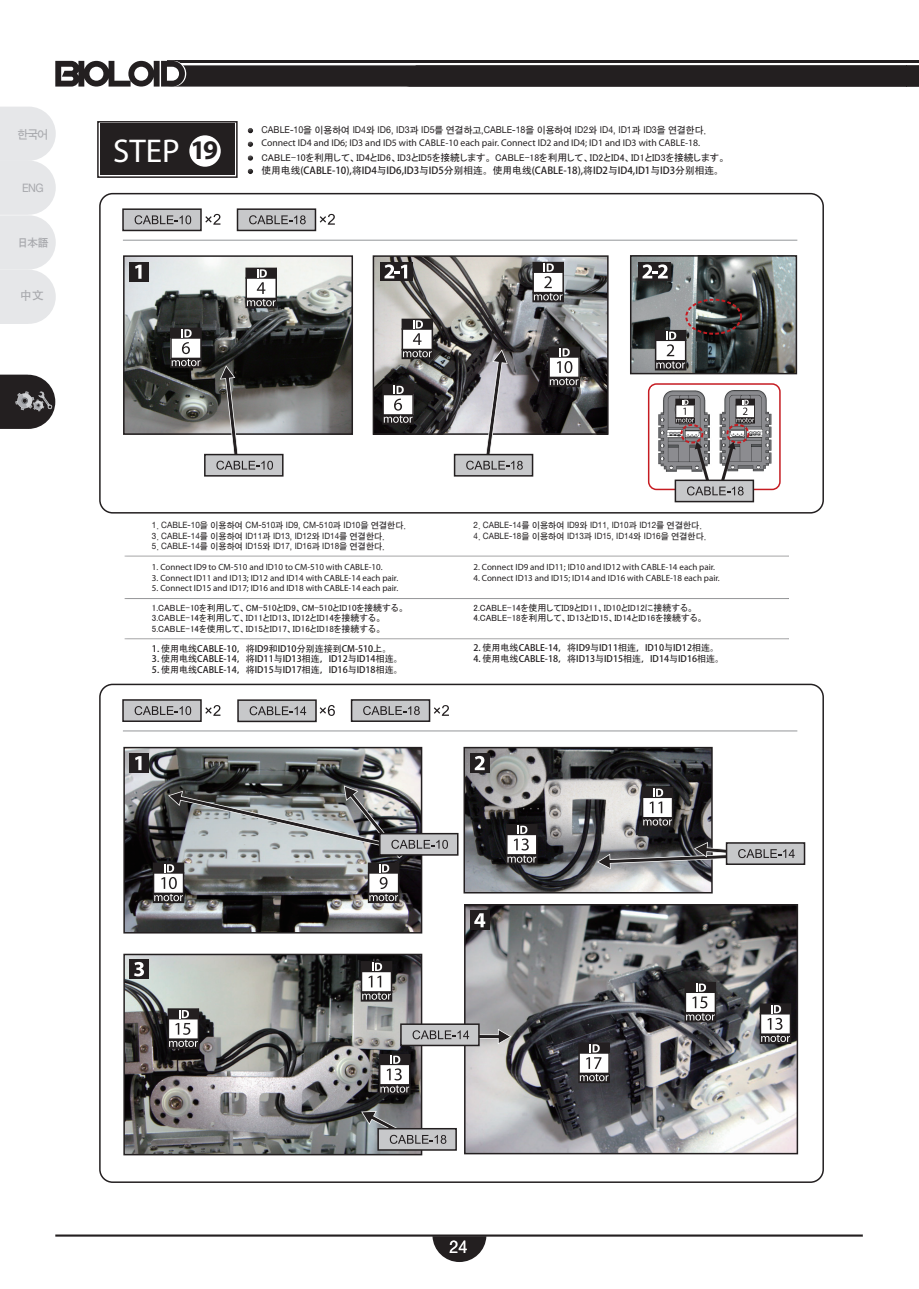
<style>
.page{position:relative;width:919px;height:1289px;background:#fff}
.page>*{position:absolute;margin:0;border:0;box-sizing:border-box;transform-origin:0 0}
.t1{font:33px "Myriad Pro";color:#fff}
.t2{font:18px "Sand Tg";color:#fff}
.t3{font:12px "Sand Tg";letter-spacing:-.05em;color:#a8a9ad}
.t4{font:12px "Adobe Heiti Std";color:#a8a9ad}
.t5{font:9.75px "Myriad Pro";color:#231f20}
.t6{font:9.75px "MS P Gothic";color:#231f20}
.t7{font:9.75px "Adobe Heiti Std";color:#231f20}
.t8{font:9.75px "Sand Tg";color:#231f20}
.t9{font:9px "Myriad Pro";color:#231f20}
.t10{font:9px/10.5px "MS P Gothic";color:#231f20}
.t11{font:9px "Sand Tg";color:#231f20}
.t12{font:9px "Adobe Heiti Std";color:#231f20}
.s1{font-weight:700;font-size:27px;color:#231f20}
</style>
<div class="page">
<svg style="left:55px;top:1234px;width:807px;height:27px"></svg>
<svg style="left:55px;top:61px;width:863px;height:26px;background:#403d3e"></svg>
<img style="left:126px;top:258px;width:224px;height:174px">
<div style="left:123px;top:255px;width:230px;height:180px;border:2px solid #231f20"></div>
<img style="left:375px;top:258px;width:230px;height:174px">
<div style="left:372px;top:255px;width:236px;height:180px;border:2px solid #231f20"></div>
<div style="left:100px;top:124px;width:135px;height:51px;background:#231f20"></div>
<div style="left:97px;top:121px;width:140px;height:57px;border:2px solid #231f20"></div>
<div style="left:189px;top:135px;width:32px;height:32px;background:#fff;border-radius:50%"></div>
<div style="left:99px;top:193px;width:724px;height:320px;border:2px solid #231f20;border-radius:13px"></div>
<hr style="left:123px;top:240px;width:674px;height:1px;background:#939598">
<div style="left:130px;top:262px;width:19px;height:19px;background:#231f20"></div>
<svg style="left:135px;top:265px;width:6px;height:14px"></svg>
<img style="left:126px;top:749px;width:293px;height:181px">
<div style="left:123px;top:746px;width:299px;height:187px;border:2px solid #231f20"></div>
<img style="left:466px;top:749px;width:243px;height:141px">
<div style="left:463px;top:746px;width:249px;height:147px;border:2px solid #231f20"></div>
<img style="left:126px;top:956px;width:293px;height:196px">
<div style="left:123px;top:953px;width:299px;height:202px;border:2px solid #231f20"></div>
<img style="left:467px;top:907px;width:328px;height:244px">
<div style="left:464px;top:904px;width:334px;height:250px;border:2px solid #231f20"></div>
<div style="left:130px;top:753px;width:19px;height:19px;background:#231f20"></div>
<svg style="left:135px;top:756px;width:6px;height:14px"></svg>
<svg style="left:205px;top:214px;width:15px;height:11px"></svg>
<svg style="left:320px;top:214px;width:15px;height:11px"></svg>
<div style="left:122px;top:208px;width:80px;height:23px;background:#c7c8ca;border:2px solid #231f20"></div>
<svg style="left:135px;top:215px;width:56px;height:9px"></svg>
<div style="left:237px;top:208px;width:79px;height:23px;background:#c7c8ca;border:2px solid #231f20"></div>
<svg style="left:249px;top:215px;width:57px;height:9px"></svg>
<hr style="left:123px;top:730px;width:674px;height:1px;background:#939598">
<svg style="left:205px;top:705px;width:15px;height:10px"></svg>
<svg style="left:434px;top:705px;width:15px;height:10px"></svg>
<div style="left:122px;top:699px;width:80px;height:23px;background:#c7c8ca;border:2px solid #231f20"></div>
<svg style="left:135px;top:706px;width:56px;height:9px"></svg>
<div style="left:351px;top:699px;width:79px;height:23px;background:#c7c8ca;border:2px solid #231f20"></div>
<svg style="left:363px;top:706px;width:57px;height:9px"></svg>
<svg style="left:245px;top:268px;width:32px;height:40px"></svg>
<svg style="left:170px;top:327px;width:32px;height:41px"></svg>
<svg style="left:401px;top:319px;width:32px;height:40px"></svg>
<svg style="left:382px;top:384px;width:32px;height:40px"></svg>
<svg style="left:532px;top:262px;width:32px;height:40px"></svg>
<svg style="left:548px;top:346px;width:32px;height:41px"></svg>
<div style="left:204px;top:454px;width:79px;height:22px;background:#c7c8ca;border:2px solid #231f20"></div>
<svg style="left:216px;top:365px;width:57px;height:111px"></svg>
<div style="left:454px;top:454px;width:79px;height:22px;background:#c7c8ca;border:2px solid #231f20"></div>
<svg style="left:466px;top:349px;width:56px;height:126px"></svg>
<img style="left:633px;top:258px;width:161px;height:113px">
<div style="left:630px;top:255px;width:167px;height:119px;border:2px solid #231f20"></div>
<div style="left:648px;top:383px;width:132px;height:107px;border:2px solid #c61c22;border-radius:8px"></div>
<img style="left:651px;top:387px;width:121px;height:85px">
<div style="left:685px;top:299px;width:57px;height:36px;border:2px dashed #c61c22;border-radius:50%"></div>
<div style="left:674px;top:479px;width:80px;height:23px;background:#c7c8ca;border:2px solid #231f20"></div>
<svg style="left:675px;top:398px;width:79px;height:97px"></svg>
<svg style="left:654px;top:330px;width:32px;height:40px"></svg>
<svg style="left:380px;top:262px;width:32px;height:19px"></svg>
<svg style="left:384px;top:264px;width:23px;height:14px"></svg>
<div style="left:470px;top:753px;width:19px;height:19px;background:#231f20"></div>
<svg style="left:474px;top:756px;width:10px;height:14px"></svg>
<div style="left:130px;top:959px;width:19px;height:19px;background:#231f20"></div>
<svg style="left:134px;top:961px;width:10px;height:15px"></svg>
<div style="left:470px;top:910px;width:19px;height:19px;background:#231f20"></div>
<svg style="left:474px;top:913px;width:11px;height:14px"></svg>
<div style="left:237px;top:699px;width:80px;height:23px;background:#c7c8ca;border:2px solid #231f20"></div>
<svg style="left:249px;top:706px;width:57px;height:9px"></svg>
<svg style="left:319px;top:705px;width:16px;height:11px"></svg>
<svg style="left:641px;top:787px;width:32px;height:40px"></svg>
<svg style="left:506px;top:824px;width:31px;height:40px"></svg>
<svg style="left:361px;top:961px;width:31px;height:40px"></svg>
<svg style="left:379px;top:1053px;width:31px;height:41px"></svg>
<svg style="left:168px;top:1008px;width:31px;height:40px"></svg>
<svg style="left:759px;top:1003px;width:32px;height:40px"></svg>
<svg style="left:684px;top:981px;width:32px;height:41px"></svg>
<svg style="left:578px;top:1042px;width:31px;height:41px"></svg>
<div style="left:379px;top:832px;width:79px;height:23px;background:#c7c8ca;border:2px solid #231f20"></div>
<svg style="left:153px;top:785px;width:295px;height:118px;background:#858787"></svg>
<div style="left:377px;top:1127px;width:80px;height:23px;background:#c7c8ca;border:2px solid #231f20"></div>
<svg style="left:361px;top:1110px;width:85px;height:33px"></svg>
<div style="left:400px;top:1023px;width:79px;height:23px;background:#c7c8ca;border:2px solid #231f20"></div>
<svg style="left:412px;top:1028px;width:99px;height:16px"></svg>
<div style="left:725px;top:842px;width:80px;height:23px;background:#c7c8ca;border:2px solid #231f20"></div>
<svg style="left:597px;top:842px;width:197px;height:27px"></svg>
<svg style="left:638px;top:262px;width:32px;height:19px"></svg>
<svg style="left:642px;top:264px;width:25px;height:14px"></svg>
<hr style="left:124px;top:553px;width:666px;height:4px;background:#231f20;opacity:.75">
<div style="left:124px;top:595px;width:666px;height:5px;background:#231f20;opacity:.75"></div>
<div style="left:247px;top:126px;width:8px;height:9px;background:#231f20;opacity:.75"></div>
<div style="left:247px;top:139px;width:8px;height:9px;background:#231f20;opacity:.75"></div>
<div style="left:247px;top:153px;width:8px;height:9px;background:#231f20;opacity:.75"></div>
<div style="left:247px;top:166px;width:8px;height:9px;background:#231f20;opacity:.75"></div>
<div style="left:124px;top:635px;width:666px;height:5px;background:#231f20;opacity:.75"></div>
<svg style="left:0;top:107px;width:56px;height:217px;background:#e8e9eb"></svg>
<svg style="left:0;top:374px;width:55px;height:55px;background:#4c494a"></svg>
<h3 class="t3" style="left:17px;top:128px;width:33px">한국어</h3>
<h3 class="t3" style="left:22px;top:182px;width:23px">ENG</h3>
<h3 class="t3" style="left:17px;top:236px;width:33px">日本語</h3>
<h3 class="t4" style="left:20px;top:288px;width:26px">中文</h3>
<h1 class="t1" style="left:113px;top:130px;width:106px">STEP <span class="s1">19</span></h1>
<p class="t8" style="left:261px;top:126px;width:446px">CABLE-10을 이용하여 ID4와 ID6, ID3과 ID5를 연결하고,CABLE-18을 이용하여 ID2와 ID4, ID1과 ID3을 연결한다.</p>
<p class="t5" style="left:261px;top:137px;width:440px">Connect ID4 and ID6; ID3 and ID5 with CABLE-10 each pair. Connect ID2 and ID4; ID1 and ID3 with CABLE-18.</p>
<p class="t6" style="left:261px;top:152px;width:465px">CABLE-10を利用して、ID4とID6、ID3とID5を接続します。 CABLE-18を利用して、ID2とID4、ID1とID3を接続します。</p>
<p class="t7" style="left:261px;top:165px;width:464px">使用电线(CABLE-10),将ID4与ID6,ID3与ID5分别相连。使用电线(CABLE-18),将ID2与ID4,ID1与ID3分别相连。</p>
<p class="t11" style="left:152px;top:521px;width:255px">1. CABLE-10을 이용하여 CM-510과 ID9, CM-510과 ID10을 연결한다.</p>
<p class="t11" style="left:152px;top:532px;width:234px">3. CABLE-14를 이용하여 ID11과 ID13, ID12와 ID14를 연결한다.</p>
<p class="t11" style="left:152px;top:542px;width:234px">5. CABLE-14를 이용하여 ID15와 ID17, ID16과 ID18을 연결한다.</p>
<p class="t11" style="left:473px;top:521px;width:229px">2. CABLE-14를 이용하여 ID9와 ID11, ID10과 ID12를 연결한다.</p>
<p class="t11" style="left:473px;top:532px;width:234px">4. CABLE-18을 이용하여 ID13과 ID15, ID14와 ID16을 연결한다.</p>
<p class="t9" style="left:152px;top:561px;width:232px">1. Connect ID9 to CM-510 and ID10 to CM-510 with CABLE-10.</p>
<p class="t9" style="left:152px;top:572px;width:248px">3. Connect ID11 and ID13; ID12 and ID14 with CABLE-14 each pair.</p>
<p class="t9" style="left:152px;top:582px;width:248px">5. Connect ID15 and ID17; ID16 and ID18 with CABLE-14 each pair.</p>
<p class="t9" style="left:473px;top:561px;width:243px">2. Connect ID9 and ID11; ID10 and ID12 with CABLE-14 each pair.</p>
<p class="t9" style="left:473px;top:572px;width:248px">4. Connect ID13 and ID15; ID14 and ID16 with CABLE-18 each pair.</p>
<p class="t10" style="left:152px;top:602px;width:254px">1.CABLE-10を利用して、CM-510とID9、CM-510とID10を接続する。<br>3.CABLE-14を利用して、ID11とID13、ID12とID14を接続する。<br>5.CABLE-14を使用して、ID15とID17、ID16とID18を接続する。</p>
<p class="t10" style="left:473px;top:602px;width:231px">2.CABLE-14を使用してID9とID11、ID10とID12に接続する。<br>4.CABLE-18を利用して、ID13とID15、ID14とID16を接続する。</p>
<p class="t12" style="left:152px;top:643px;width:241px">1. 使用电线CABLE-10，将ID9和ID10分别连接到CM-510上。</p>
<p class="t12" style="left:152px;top:653px;width:252px">3. 使用电线CABLE-14，将ID11与ID13相连，ID12与ID14相连。</p>
<p class="t12" style="left:152px;top:664px;width:252px">5. 使用电线CABLE-14，将ID15与ID17相连，ID16与ID18相连。</p>
<p class="t12" style="left:473px;top:642px;width:247px">2. 使用电线CABLE-14，将ID9与ID11相连，ID10与ID12相连。</p>
<p class="t12" style="left:473px;top:653px;width:252px">4. 使用电线CABLE-18，将ID13与ID15相连，ID14与ID16相连。</p>
<h2 class="t2" style="left:449px;top:1239px;width:20px">24</h2>
</div>
